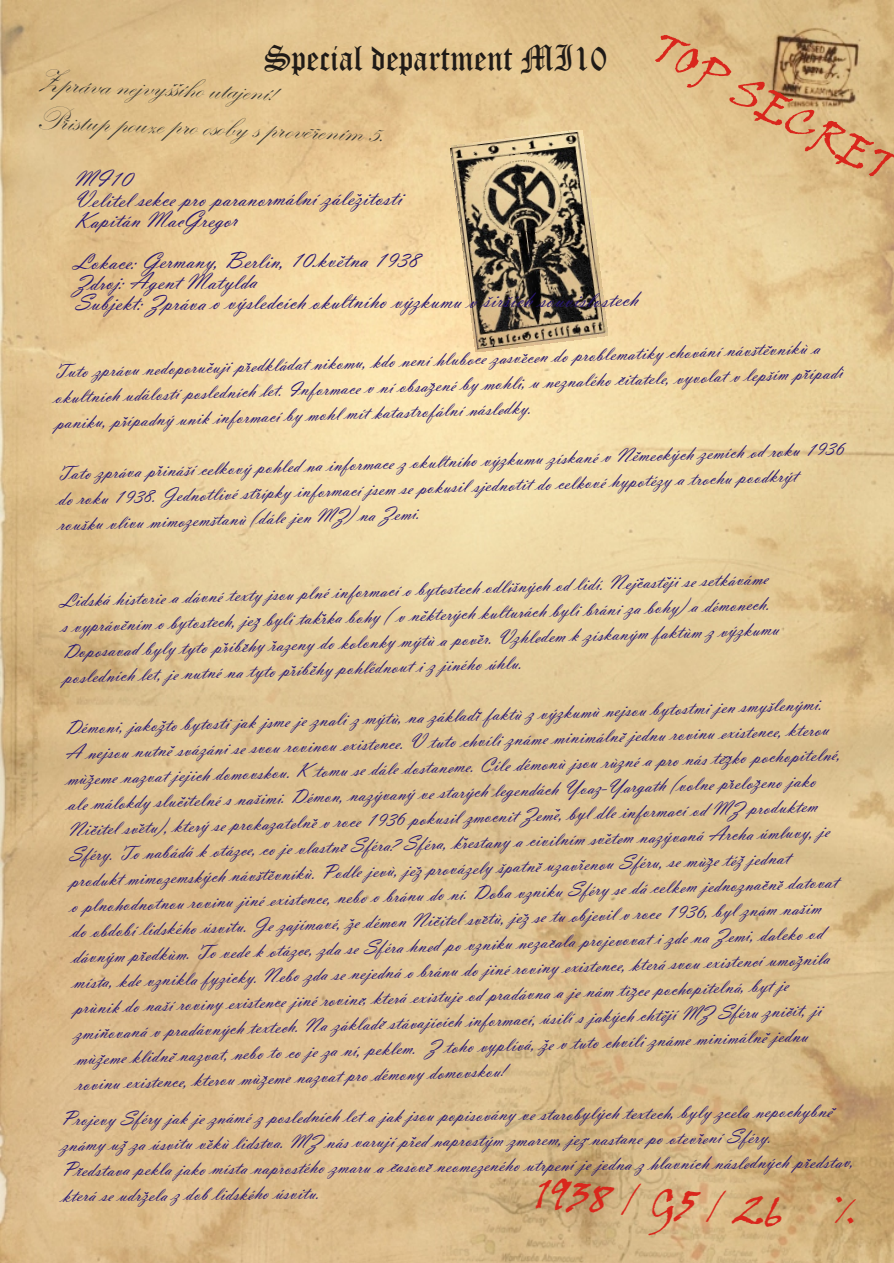
<style>
.page{position:relative;width:894px;height:1263px;background:#fff}
.page>*{position:absolute;margin:0;border:0;box-sizing:border-box;transform-origin:0 0}
.t1{font:43.95px "Viner Hand ITC";color:#d9261c}
.t2{font:42.45px "Viner Hand ITC";color:#d9261c}
.t3{font:36px "Old English Text";color:#1f1a17;scale:.91 1}
.t4{font:34.65px/37.5px "Kunstler Script";color:#383633}
.t5{font:24px/20.5px "Vladimir Script";color:#291770}
.t6{font:21px/25.3px "Vladimir Script";color:#291770}
.t7{font:15px "Arial CE";color:#291770}
.t8{font:15px "Arial CE";color:#291770;scale:1.48 1}
</style>
<div class="page">
<img style="left:0;top:0;width:894px;height:1263px">
<img style="left:450px;top:130px;width:157px;height:221px">
<svg style="left:310px;top:129px;width:11px;height:2px"></svg>
<svg style="left:835px;top:1195px;width:21px;height:31px"></svg>
<p class="t1" style="left:668px;top:21px;width:270px;rotate:28deg">TOP SECRET</p>
<p class="t3" style="left:264px;top:46px;width:378px">Special department MI10</p>
<p class="t4" style="left:37px;top:61px;width:353px;rotate:2deg">Zpráva nejvyš ího utajení!<br>Pristup pouze pro osoby s proverením 5.</p>
<p class="t5" style="left:74px;top:172px;width:330px">MI10<br>Velitel sekce pro paranormální zálezitosti<br>Kapitán MacGregor</p>
<p class="t5" style="left:75px;top:253px;width:345px;line-height:21.3px">Lokace: Germany, Berlin, 10.kvetna 1938<br>Zdroj: Agent Matylda</p>
<p class="t7" style="left:357px;top:194px;width:6px">¡</p>
<p class="t7" style="left:341px;top:256px;width:6px">¡</p>
<p class="t5" style="left:75px;top:294px;width:565px">Subjekt: Zpráva o výsledcích okultního výzkumu v širších souvislostech</p>
<p class="t6" style="left:53px;top:363px;width:791px;rotate:-2deg">Tuto zprávu nedoporucuji predkládat nikomu, kdo není hluboce zasvecen do problematiky chování návštevníkù a okultních událostí posledních let. Informace v ní obsazené by mohli, u neznalého citatele, vyvolat v lepším prípadì paniku, prípadný unik informací by mohl mít katastrofální následky.</p>
<p class="t6" style="left:56px;top:465px;width:789px;rotate:-2deg">Tato zpráva prináší celkový pohled na informace z okultního výzkumu získané v Nemeckých zemích od roku 1936 do roku 1938. Jednotlivé strípky informací jsem se pokusil sjednotit do celkové hypotézy a trochu poodkrýt roušku vlivu mimozemštanù (dále jen MZ) na Zemi.</p>
<p class="t7" style="left:768px;top:346px;width:6px">¡</p>
<p class="t7" style="left:523px;top:354px;width:6px">¡</p>
<p class="t7" style="left:209px;top:363px;width:6px">¡</p>
<p class="t7" style="left:247px;top:363px;width:6px">¡</p>
<p class="t8" style="left:805px;top:370px;width:7px">¡</p>
<p class="t7" style="left:621px;top:377px;width:6px">¡</p>
<p class="t7" style="left:431px;top:383px;width:6px">¡</p>
<p class="t7" style="left:124px;top:417px;width:6px">¡</p>
<p class="t7" style="left:636px;top:452px;width:6px">¡</p>
<p class="t7" style="left:158px;top:466px;width:6px">¡</p>
<p class="t7" style="left:257px;top:490px;width:6px">¡</p>
<p class="t6" style="left:60px;top:592px;width:719px;rotate:-2deg">Lidská historie a dávné texty jsou plné informací o bytostech odlišných od lidí. Nejcasteji se setkáváme s vyprávením o bytostech, jez byli takrka bohy ( v nekterých kulturách byli bráni za bohy) a démonech.<br>Doposavad byly tyto príbehy razeny do kolonky mýtù a pover. Vzhledem k získaným faktùm z výzkumu posledních let, je nutné na tyto príbehy pohlédnout i z jiného úhlu.</p>
<p class="t6" style="left:64px;top:719px;width:777px;rotate:-2deg">Démoni, jakozto bytosti jak jsme je znali z mýtù, na základì faktù z výzkumù nejsou bytostmi jen smyšlenými.<br>A nejsou nutne svázáni se svou rovinou existence. V tuto chvíli známe minimálne jednu rovinu existence, kterou mùzeme nazvat jejich domovskou. K tomu se dále dostaneme. Cíle démonù jsou rùzné a pro nás tezko pochopitelné, ale málokdy slucitelné s našimi. Démon, nazývaný ve starých legendách Yoaz-Yargath (volne prelozeno jako Nicitel svetu), který se prokazatelne v roce 1936 pokusil zmocnit Zeme, byl dle informací od MZ produktem Sféry. To nabádá k otázce, co je vlastne Sféra? Sféra, krestany a civilním svetem nazývaná Archa úmluvy, je produkt mimozemských návštevníkù. Podle jevù, jez provázely špatne uzavrenou Sféru, se mùze téz jednat<br>o plnohodnotnou rovinu jiné existence, nebo o bránu do ní. Doba vzniku Sféry se dá celkem jednoznacne datovat do období lidského úsvitu. Je zajímavé, ze démon Nicitel svetù, jez se tu objevil v roce 1936, byl znám našim dávným predkùm. To vede k otázce, zda se Sféra hned po vzniku nezacala projevovat i zde na Zemi, daleko od místa, kde vznikla fyzicky. Nebo zda se nejedná o bránu do jiné roviny existence, která svou existencí umoznila prùnik do naší roviny existence jiné rovine, která existuje od pradávna a je nám tìzce pochopitelná, byt je zminovaná v pradávných textech. Na základe stávajících informací, úsilí s jakých chtejí MZ Sféru znicit, ji mùzeme klidne nazvat, nebo to co je za ní, peklem. Z toho vyplívá, ze v tuto chvíli známe minimálne jednu rovinu existence, kterou mùzeme nazvat pro démony domovskou!</p>
<p class="t7" style="left:667px;top:577px;width:6px">¡</p>
<p class="t7" style="left:640px;top:579px;width:6px">¡</p>
<p class="t7" style="left:424px;top:611px;width:6px">¡</p>
<p class="t7" style="left:322px;top:614px;width:6px">¡</p>
<p class="t7" style="left:256px;top:618px;width:6px">¡</p>
<p class="t7" style="left:124px;top:621px;width:6px">¡</p>
<p class="t7" style="left:480px;top:635px;width:6px">¡</p>
<p class="t7" style="left:272px;top:641px;width:6px">¡</p>
<p class="t7" style="left:224px;top:643px;width:27px">¡ ¡</p>
<p class="t7" style="left:291px;top:666px;width:28px">¡ ¡</p>
<p class="t7" style="left:478px;top:712px;width:6px">¡</p>
<p class="t7" style="left:162px;top:721px;width:6px">¡</p>
<p class="t7" style="left:622px;top:733px;width:6px">¡</p>
<p class="t7" style="left:170px;top:746px;width:6px">¡</p>
<p class="t7" style="left:723px;top:756px;width:11px">¡¡</p>
<p class="t7" style="left:90px;top:775px;width:6px">¡</p>
<p class="t7" style="left:730px;top:780px;width:6px">¡</p>
<p class="t7" style="left:756px;top:780px;width:6px">¡</p>
<p class="t7" style="left:181px;top:798px;width:6px">¡</p>
<p class="t7" style="left:556px;top:810px;width:6px">¡</p>
<p class="t7" style="left:313px;top:819px;width:6px">¡</p>
<p class="t7" style="left:140px;top:825px;width:6px">¡</p>
<p class="t7" style="left:94px;top:826px;width:6px">¡</p>
<p class="t7" style="left:607px;top:835px;width:6px">¡</p>
<p class="t7" style="left:463px;top:838px;width:6px">¡</p>
<p class="t7" style="left:343px;top:844px;width:6px">¡</p>
<p class="t7" style="left:741px;top:856px;width:6px">¡</p>
<p class="t7" style="left:708px;top:858px;width:6px">¡</p>
<p class="t7" style="left:581px;top:860px;width:6px">¡</p>
<p class="t7" style="left:538px;top:863px;width:6px">¡</p>
<p class="t7" style="left:417px;top:867px;width:6px">¡</p>
<p class="t7" style="left:271px;top:871px;width:6px">¡</p>
<p class="t7" style="left:765px;top:881px;width:21px">¡ ¡</p>
<p class="t7" style="left:524px;top:914px;width:6px">¡</p>
<p class="t7" style="left:483px;top:916px;width:6px">¡</p>
<p class="t7" style="left:437px;top:917px;width:6px">¡</p>
<p class="t7" style="left:350px;top:919px;width:6px">¡</p>
<p class="t7" style="left:552px;top:940px;width:6px">¡</p>
<p class="t7" style="left:142px;top:952px;width:6px">¡</p>
<p class="t7" style="left:798px;top:956px;width:6px">¡</p>
<p class="t7" style="left:632px;top:988px;width:6px">¡</p>
<p class="t7" style="left:362px;top:998px;width:6px">¡</p>
<p class="t7" style="left:790px;top:1008px;width:6px">¡</p>
<p class="t7" style="left:665px;top:1012px;width:6px">¡</p>
<p class="t7" style="left:383px;top:1022px;width:6px">¡</p>
<p class="t7" style="left:105px;top:1029px;width:6px">¡</p>
<p class="t7" style="left:766px;top:1034px;width:6px">¡</p>
<p class="t7" style="left:545px;top:1040px;width:6px">¡</p>
<p class="t7" style="left:173px;top:1053px;width:6px">¡</p>
<p class="t7" style="left:101px;top:1055px;width:6px">¡</p>
<p class="t7" style="left:263px;top:1076px;width:6px">¡</p>
<p class="t6" style="left:60px;top:1112px;width:794px;rotate:-1deg">Projevy Sféry jak je známé z posledních let a jak jsou popisovány ve starobylých textech, byly zcela nepochybne známy uz za úsvitu vekù lidstva. MZ nás varují pred naprostým zmarem, jez nastane po otevrení Sféry.<br>Predstava pekla jako místa naprostého zmaru a casove neomezeného utrpení je jedna z hlavních následných predstav,</p>
<p class="t6" style="left:62px;top:1187px;width:260px;rotate:-1deg">která se udrzela z dob lidského úsvitu.</p>
<p class="t2" style="left:538px;top:1166px;width:251px;rotate:5deg">1938 / G5 / 26</p>
<p class="t7" style="left:832px;top:1108px;width:6px">¡</p>
<p class="t7" style="left:700px;top:1135px;width:6px">¡</p>
<p class="t7" style="left:412px;top:1137px;width:6px">¡</p>
<p class="t7" style="left:585px;top:1138px;width:6px">¡</p>
<p class="t7" style="left:209px;top:1140px;width:6px">¡</p>
<p class="t7" style="left:124px;top:1141px;width:6px">¡</p>
<p class="t7" style="left:807px;top:1159px;width:6px">¡</p>
<p class="t7" style="left:395px;top:1164px;width:6px">¡</p>
<p class="t7" style="left:429px;top:1164px;width:6px">¡</p>
<p class="t7" style="left:79px;top:1168px;width:6px">¡</p>
<p class="t7" style="left:144px;top:1192px;width:6px">¡</p>
</div>
